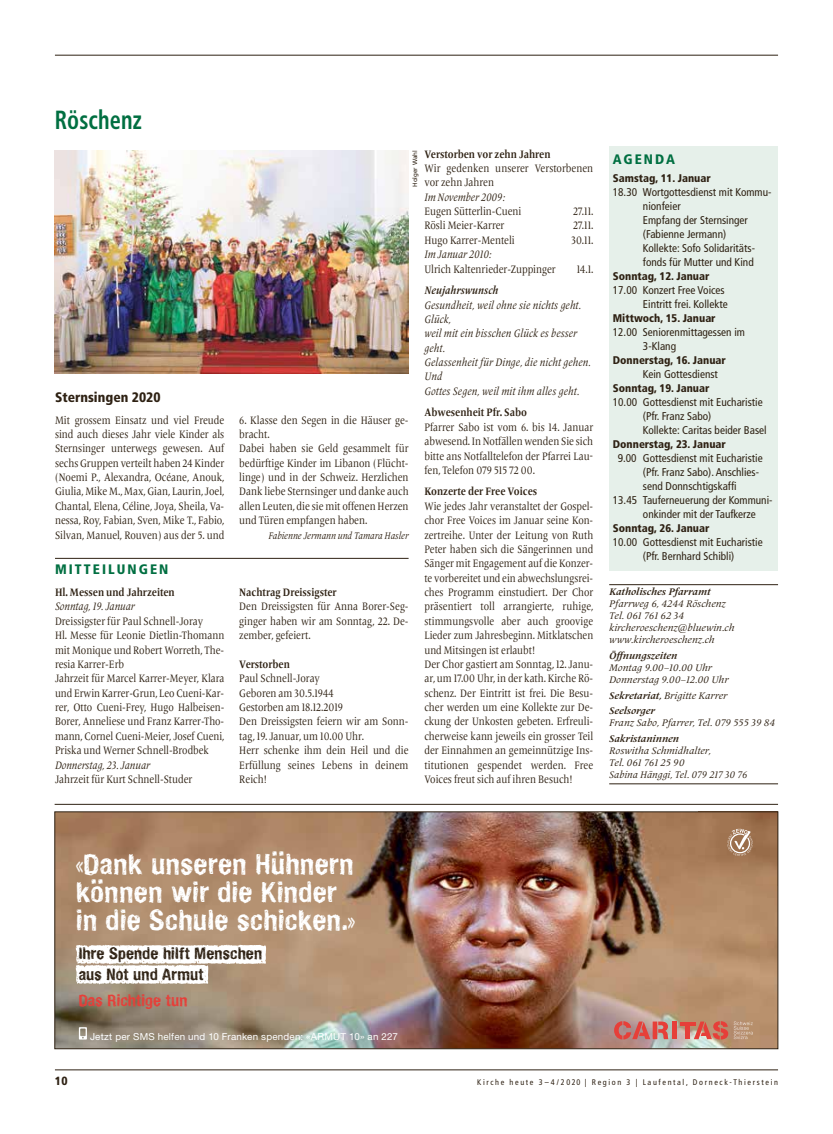
<style>
.page{position:relative;width:833px;height:1134px;background:#fff}
.page>*{position:absolute;margin:0;border:0;box-sizing:border-box;transform-origin:0 0}
.t1{font:27.88px/27.9px "Hand Vetica";letter-spacing:.02em;color:#fff}
.t2{font:700 condensed 26.25px "Frutiger";letter-spacing:.005em;color:#006f41;scale:.85 1}
.t3{font:16px/20.4px "Hand Vetica";letter-spacing:.015em;color:#2e2113}
.t4{font:16px "Hand Vetica";letter-spacing:.01em;color:#e63f39}
.t5{font:900 condensed 13.75px "Frutiger";letter-spacing:.15em;color:#006f41}
.t6{font:900 condensed 13.75px "Frutiger";color:#2e2113}
.t7{font:900 condensed 11.88px "Frutiger";color:#2e2113}
.t8{font:11.25px/14.4px "Frutiger Serif LT Pro";color:#2e2113;scale:.85 1}
.t9{font:11.25px/14.4px "Frutiger Serif LT Pro";color:#2e2113;scale:.84 1}
.t10{font:condensed 11.25px/14px "Frutiger";color:#2e2113}
.t11{font:italic 11.25px/14.4px "Frutiger Serif LT Pro";letter-spacing:.01em;color:#2e2113;scale:.85 1}
.t12{font:700 11.25px "Frutiger Serif LT Pro";color:#2e2113;scale:.85 1}
.t13{font:italic 700 11.25px "Frutiger Serif LT Pro";letter-spacing:.01em;color:#2e2113;scale:.85 1}
.t14{font:900 condensed 11.12px "Frutiger";color:#2e2113}
.t15{font:italic 10px/12px "Frutiger Serif LT Pro";color:#2e2113}
.t16{font:italic 700 10px/15.5px "Frutiger Serif LT Pro";color:#2e2113}
.t17{font:italic 10px "Frutiger Serif LT Pro";color:#2e2113;scale:.85 1}
.t18{font:9.62px "Helvetica Neue LT Std";letter-spacing:.025em;color:#fff}
.t19{font:condensed 8.12px "Frutiger";letter-spacing:.2em;color:#2e2113}
.t20{font:6.25px "Frutiger";color:#2e2113}
.s1{font-weight:400}
.s2{font-size:18.12px}
</style>
<div class="page">
<hr style="left:55px;top:1070px;width:723px;height:1px;background:#2e2113">
<hr style="left:55px;top:55px;width:723px;height:1px;background:#2e2113">
<hr style="left:55px;top:558px;width:353px;height:1px;background:#2e2113">
<img style="left:55px;top:150px;width:353px;height:223px">
<hr style="left:609px;top:584px;width:169px;height:1px;background:#2e2113">
<hr style="left:609px;top:784px;width:169px;height:1px;background:#2e2113">
<hr style="left:55px;top:804px;width:723px;height:1px;background:#2e2113">
<img style="left:57px;top:814px;width:719px;height:233px">
<div style="left:672px;top:1021px;width:5px;height:18px;background:#e63f39"></div>
<svg style="left:614px;top:1021px;width:36px;height:18px"></svg>
<div style="left:652px;top:1021px;width:5px;height:18px;background:#e63f39"></div>
<svg style="left:658px;top:1021px;width:10px;height:18px"></svg>
<svg style="left:680px;top:1021px;width:14px;height:4px"></svg>
<div style="left:685px;top:1026px;width:5px;height:13px;background:#e63f39"></div>
<svg style="left:694px;top:1021px;width:59px;height:18px"></svg>
<img style="left:699px;top:814px;width:77px;height:72px">
<svg style="left:727px;top:829px;width:26px;height:27px"></svg>
<svg style="left:76px;top:945px;width:190px;height:39px"></svg>
<svg style="left:79px;top:1027px;width:8px;height:12px"></svg>
<div style="left:55px;top:812px;width:723px;height:237px;border:1px solid #2e2113"></div>
<div style="left:609px;top:147px;width:169px;height:424px;background:#e6f0ea"></div>
<h2 class="t2" style="left:55px;top:104px;width:104px">Röschenz</h2>
<p class="t12" style="left:424px;top:147px;width:150px">Verstorben vor zehn Jahren</p>
<p class="t8" style="left:424px;top:161px;width:200px">Wir gedenken unserer Verstorbenen vor zehn Jahren</p>
<p class="t11" style="left:424px;top:190px;width:96px">Im November 2009:</p>
<p class="t8" style="left:424px;top:204px;width:116px">Eugen Sütterlin-Cueni</p>
<p class="t8" style="left:573px;top:204px;width:26px">27.11.</p>
<p class="t8" style="left:424px;top:219px;width:96px">Rösli Meier-Karrer</p>
<p class="t8" style="left:573px;top:219px;width:26px">27.11.</p>
<p class="t8" style="left:424px;top:233px;width:108px">Hugo Karrer-Menteli</p>
<p class="t8" style="left:571px;top:233px;width:27px">30.11.</p>
<p class="t11" style="left:424px;top:247px;width:80px">Im Januar 2010:</p>
<p class="t8" style="left:424px;top:262px;width:156px">Ulrich Kaltenrieder-Zuppinger</p>
<p class="t8" style="left:576px;top:262px;width:21px">14.1.</p>
<p class="t13" style="left:424px;top:283px;width:88px">Neujahrswunsch</p>
<p class="t11" style="left:424px;top:297px;width:197px">Gesundheit, weil ohne sie nichts geht.<br>Glück,<br>weil mit ein bisschen Glück es besser geht.<br>Gelassenheit für Dinge, die nicht gehen.<br>Und<br>Gottes Segen, weil mit ihm alles geht.</p>
<p class="t12" style="left:424px;top:406px;width:122px">Abwesenheit Pfr. Sabo</p>
<p class="t8" style="left:424px;top:420px;width:200px;text-align:justify">Pfarrer Sabo ist vom 6. bis 14. Januar abwesend. In Notfällen wenden Sie sich bitte ans Notfalltelefon der Pfarrei Lau&shy;fen, Telefon 079 515 72 00.</p>
<p class="t12" style="left:424px;top:485px;width:134px">Konzerte der Free Voices</p>
<p class="t9" style="left:424px;top:499px;width:203px">Wie jedes Jahr veranstaltet der Gospel&shy;chor Free Voices im Januar seine Kon&shy;zertreihe. Unter der Leitung von Ruth Peter haben sich die Sängerinnen und Sänger mit Engagement auf die Konzer&shy;te vorbereitet und ein abwechslungsrei&shy;ches Programm einstudiert. Der Chor präsentiert toll arrangierte, ruhige, stimmungsvolle aber auch groovige Lieder zum Jahresbeginn. Mitklatschen und Mitsingen ist erlaubt!<br>Der Chor gastiert am Sonntag, 12. Janu&shy;ar, um 17.00 Uhr, in der kath. Kirche Rö&shy;schenz. Der Eintritt ist frei. Die Besu&shy;cher werden um eine Kollekte zur De&shy;ckung der Unkosten gebeten. Erfreuli&shy;cherweise kann jeweils ein grosser Teil der Einnahmen an gemeinnützige Ins&shy;titutionen gespendet werden. Free Voices freut sich auf ihren Besuch!</p>
<p class="t20" style="left:411px;top:187px;width:38px;rotate:-90deg">Holger Wahl</p>
<p class="t6" style="left:55px;top:389px;width:107px">Sternsingen 2020</p>
<p class="t8" style="left:55px;top:413px;width:201px;text-align:justify">Mit grossem Einsatz und viel Freude sind auch dieses Jahr viele Kinder als Sternsinger unterwegs gewesen. Auf sechs Gruppen verteilt haben 24 Kinder (Noemi P., Alexandra, Océane, Anouk, Giulia, Mike M., Max, Gian, Laurin, Joel, Chantal, Elena, Céline, Joya, Sheila, Va&shy;nessa, Roy, Fabian, Sven, Mike T., Fabio, Silvan, Manuel, Rouven) aus der 5. und</p>
<p class="t8" style="left:239px;top:413px;width:201px">6. Klasse den Segen in die Häuser ge&shy;bracht.<br>Dabei haben sie Geld gesammelt für bedürftige Kinder im Libanon (Flücht&shy;linge) und in der Schweiz. Herzlichen<br>Dank liebe Sternsinger und danke auch allen Leuten, die sie mit offenen Herzen und Türen empfangen haben.</p>
<p class="t17" style="left:268px;top:529px;width:166px">Fabienne Jermann und Tamara Hasler</p>
<p class="t5" style="left:55px;top:561px;width:115px">MITTEILUNGEN</p>
<p class="t12" style="left:55px;top:586px;width:142px">Hl. Messen und Jahrzeiten</p>
<p class="t11" style="left:55px;top:599px;width:95px">Sonntag, 19. Januar</p>
<p class="t8" style="left:55px;top:614px;width:201px">Dreissigster für Paul Schnell-Joray<br>Hl. Messe für Leonie Dietlin-Thomann mit Monique und Robert Worreth, The&shy;resia Karrer-Erb<br>Jahrzeit für Marcel Karrer-Meyer, Klara und Erwin Karrer-Grun, Leo Cueni-Kar&shy;rer, Otto Cueni-Frey, Hugo Halbeisen-Borer, Anneliese und Franz Karrer-Tho&shy;mann, Cornel Cueni-Meier, Josef Cueni, Priska und Werner Schnell-Brodbek</p>
<p class="t11" style="left:55px;top:757px;width:113px">Donnerstag, 23. Januar</p>
<p class="t8" style="left:55px;top:772px;width:163px">Jahrzeit für Kurt Schnell-Studer</p>
<p class="t12" style="left:239px;top:586px;width:116px">Nachtrag Dreissigster</p>
<p class="t8" style="left:239px;top:600px;width:201px;text-align:justify">Den Dreissigsten für Anna Borer-Seg&shy;ginger haben wir am Sonntag, 22. De&shy;zember, gefeiert.</p>
<p class="t12" style="left:239px;top:657px;width:61px">Verstorben</p>
<p class="t8" style="left:239px;top:671px;width:201px">Paul Schnell-Joray<br>Geboren am 30.5.1944<br>Gestorben am 18.12.2019<br>Den Dreissigsten feiern wir am Sonn&shy;tag, 19. Januar, um 10.00 Uhr.<br>Herr schenke ihm dein Heil und die<br>Erfüllung seines Lebens in deinem<br>Reich!</p>
<p class="t5" style="left:613px;top:151px;width:64px">AGENDA</p>
<p class="t14" style="left:613px;top:171px;width:99px">Samstag, 11. Januar</p>
<p class="t10" style="left:643px;top:185px;width:130px;text-indent:-30px">18.30 Wortgottesdienst mit Kommu&shy;nionfeier<br>Empfang der Sternsinger (Fabienne Jermann)<br>Kollekte: Sofo Solidaritäts&shy;fonds für Mutter und Kind</p>
<p class="t14" style="left:613px;top:269px;width:98px">Sonntag, 12. Januar</p>
<p class="t10" style="left:613px;top:283px;width:116px;text-align:right">17.00 Konzert Free Voices<br>Eintritt frei. Kollekte</p>
<p class="t14" style="left:613px;top:311px;width:104px">Mittwoch, 15. Januar</p>
<p class="t10" style="left:643px;top:325px;width:104px;text-indent:-30px">12.00 Seniorenmittagessen im<br>3-Klang</p>
<p class="t14" style="left:613px;top:353px;width:114px">Donnerstag, 16. Januar</p>
<p class="t10" style="left:643px;top:367px;width:76px">Kein Gottesdienst</p>
<p class="t14" style="left:613px;top:381px;width:98px">Sonntag, 19. Januar</p>
<p class="t10" style="left:643px;top:395px;width:125px;text-indent:-30px">10.00 Gottesdienst mit Eucharistie (Pfr. Franz Sabo)<br>Kollekte: Caritas beider Basel</p>
<p class="t14" style="left:613px;top:437px;width:114px">Donnerstag, 23. Januar</p>
<p class="t10" style="left:617px;top:451px;width:147px">9.00 Gottesdienst mit Eucharistie</p>
<p class="t10" style="left:643px;top:465px;width:118px">(Pfr. Franz Sabo). Anschlies-</p>
<p class="t10" style="left:643px;top:479px;width:95px">send Donnschtigskaffi</p>
<p class="t10" style="left:613px;top:493px;width:161px">13.45 Tauferneuerung der Kommuni-</p>
<p class="t10" style="left:643px;top:507px;width:114px">onkinder mit der Taufkerze</p>
<p class="t14" style="left:613px;top:521px;width:98px">Sonntag, 26. Januar</p>
<p class="t10" style="left:613px;top:535px;width:151px;text-align:center">10.00 Gottesdienst mit Eucharistie (Pfr. Bernhard Schibli)</p>
<p class="t16" style="left:609px;top:584px;width:103px">Katholisches Pfarramt</p>
<p class="t15" style="left:609px;top:598px;width:127px">Pfarrweg 6, 4244 Röschenz<br>Tel. 061 761 62 34 kircheroeschenz@bluewin.ch www.kircheroeschenz.ch</p>
<p class="t16" style="left:609px;top:648px;width:69px">Öffnungszeiten</p>
<p class="t15" style="left:609px;top:662px;width:121px">Montag 9.00–10.00 Uhr<br>Donnerstag 9.00–12.00 Uhr</p>
<p class="t16" style="left:609px;top:687px;width:120px">Sekretariat, <span class="s1">Brigitte Karrer<br></span>Seelsorger</p>
<p class="t15" style="left:609px;top:717px;width:167px">Franz Sabo, Pfarrer, Tel. 079 555 39 84</p>
<p class="t16" style="left:609px;top:730px;width:71px">Sakristaninnen</p>
<p class="t15" style="left:609px;top:744px;width:140px">Roswitha Schmidhalter,<br>Tel. 061 761 25 90<br>Sabina Hänggi, Tel. 079 217 30 76</p>
<h1 class="t1" style="left:76px;top:849px;width:280px"><span class="s2">«</span>Dank unseren Hühnern können wir die Kinder in die Schule schicken.<span class="s2">»</span></h1>
<h3 class="t3" style="left:79px;top:943px;width:185px">Ihre Spende hilft Menschen aus Not und Armut</h3>
<h3 class="t4" style="left:79px;top:990px;width:110px">Das Richtige tun</h3>
<p class="t18" style="left:90px;top:1030px;width:309px">Jetzt per SMS helfen und 10 Franken spenden: «ARMUT 10» an 227</p>
<p class="t7" style="left:55px;top:1074px;width:14px">10</p>
<p class="t19" style="left:477px;top:1077px;width:302px">Kirche heute 3–4/2020 | Region 3 | Laufental, Dorneck-Thierstein</p>
</div>
